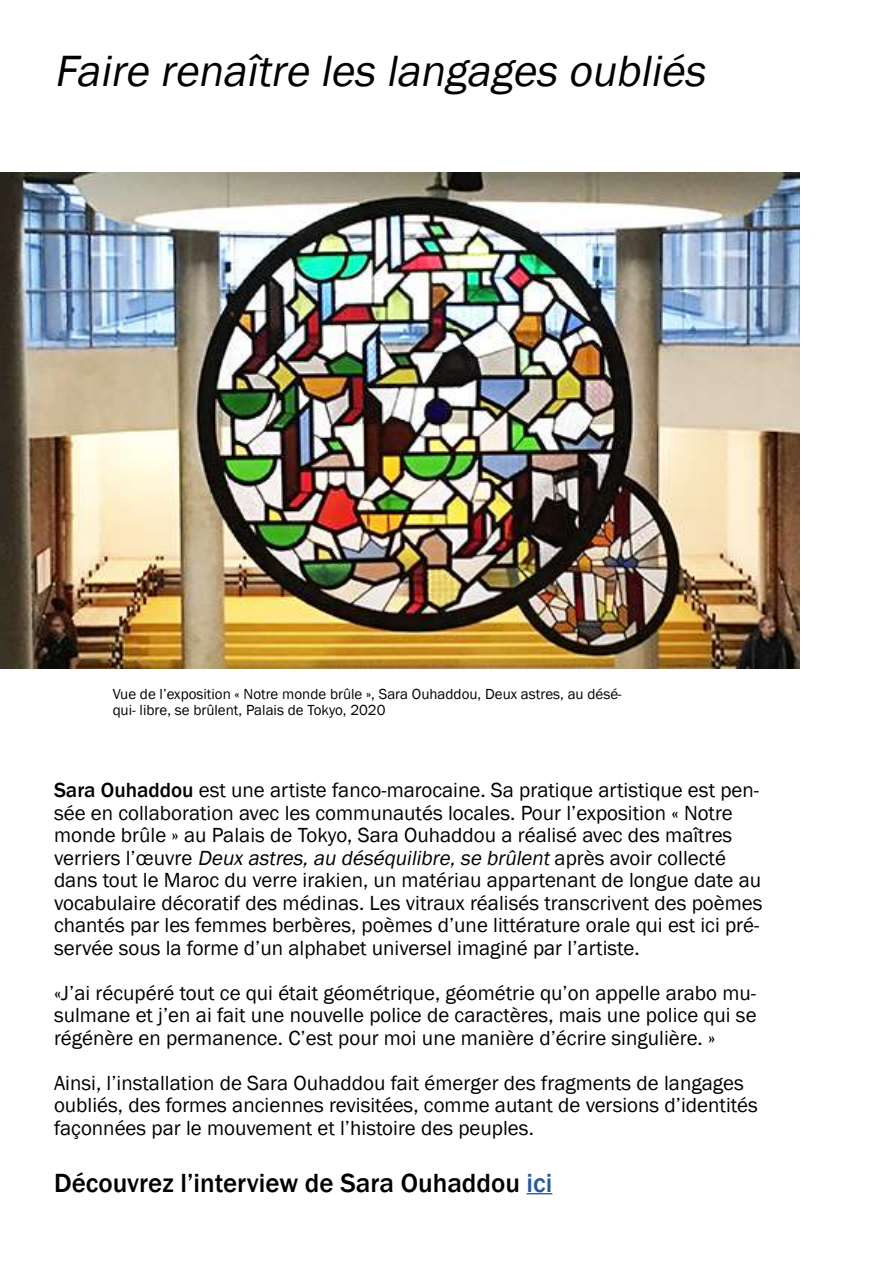
<style>
.page{position:relative;width:893px;height:1263px;background:#fff}
.page>*{position:absolute;margin:0;border:0;box-sizing:border-box;transform-origin:0 0}
.t1{font:italic 45px "Franklin Gothic";color:#010202}
.t2{font:500 27px "Franklin Gothic";color:#000}
.t3{font:21px/22.5px "Franklin Gothic";color:#000}
.t4{font:15px/16.5px "Franklin Gothic";color:#000}
.s1{font-weight:500}
.s2{font-style:italic}
.s3{color:#275b9b}
</style>
<div class="page">
<img style="left:0;top:173px;width:799px;height:495px">
<svg style="left:527px;top:1193px;width:25px;height:1px"></svg>
<h1 class="t1" style="left:54px;top:43px;width:662px">Faire renaître les langages oubliés</h1>
<p class="t4" style="left:113px;top:686px;width:510px">Vue de l’exposition « Notre monde brûle », Sara Ouhaddou, Deux astres, au désé&shy;qui- libre, se brûlent, Palais de Tokyo, 2020</p>
<p class="t3" style="left:54px;top:779px;width:710px"><span class="s1">Sara Ouhaddou</span> est une artiste fanco-marocaine. Sa pratique artistique est pen&shy;sée en collaboration avec les communautés locales. Pour l’exposition « Notre monde brûle » au Palais de Tokyo, Sara Ouhaddou a réalisé avec des maîtres<br>ve r r i e rs l ’ œ u v re <span class="s2">Deux astres,au déséquilibre,se brûlent</span>a p rès avo i r c o l l e cté dans tout le Maroc du verre irakien, un matériau appartenant de longue date au vocabulaire décoratif des médinas. Les vitraux réalisés transcrivent des poèmes chantés par les femmes berbères, poèmes d’une littérature orale qui est ici pré&shy;servée sous la forme d’un alphabet universel imaginé par l’artiste.</p>
<p class="t3" style="left:54px;top:982px;width:704px;text-align:justify">«J’ai récupéré tout ce qui était géométrique, géométrie qu’on appelle arabo mu&shy;sulmane et j’en ai fait une nouvelle police de caractères, mais une police qui se régénère en permanence. C’est pour moi une manière d’écrire singulière. »</p>
<p class="t3" style="left:54px;top:1072px;width:705px">Ainsi, l’installation de Sara Ouhaddou fait émerger des fragments de langages oubliés, des formes anciennes revisitées, comme autant de versions d’identités façonnées par le mouvement et l’histoire des peuples.</p>
<p class="t2" style="left:54px;top:1166px;width:500px">Découvrez l’interview de Sara Ouhaddou <span class="s3">ici</span></p>
</div>
